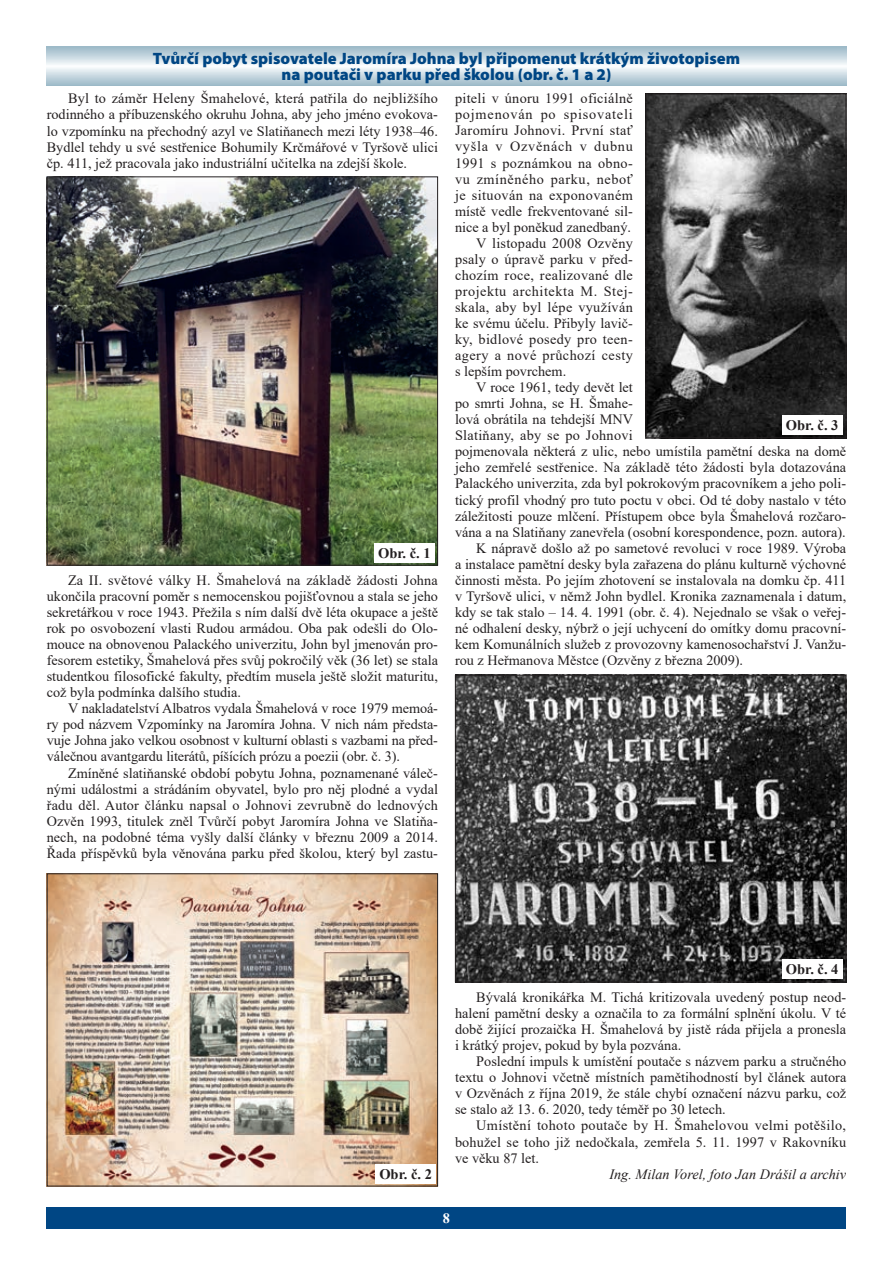
<style>
.page{position:relative;width:893px;height:1263px;background:#fff}
.page>*{position:absolute;margin:0;border:0;box-sizing:border-box;transform-origin:0 0}
.t1{font:900 16.5px/16.5px "Myriad Pro";color:#004684;text-align:center}
.t2{font:700 14.55px "Times New Roman";color:#231f20}
.t3{font:14.25px/16px "Times New Roman";color:#231f20;text-align:justify}
.t4{font:14.25px "Times New Roman";letter-spacing:.025em;color:#231f20}
.t5{font:14.25px "Times New Roman";letter-spacing:.02em;color:#231f20}
.t6{font:14.25px "Times New Roman";letter-spacing:.04em;color:#231f20}
.t7{font:14.25px "Times New Roman";letter-spacing:.03em;color:#231f20}
.t8{font:italic 14.25px "Times New Roman";color:#231f20}
.t9{font:14.25px "Times New Roman";letter-spacing:.055em;color:#231f20}
.t10{font:14.25px "Times New Roman";letter-spacing:.05em;color:#231f20}
.t11{font:700 14.25px "Times New Roman";color:#fff}
</style>
<div class="page">
<div style="left:47px;top:1208px;width:799px;height:21px;background:#004684"></div>
<svg style="left:47px;top:47px;width:799px;height:38px;background:#cadae2"></svg>
<img style="left:49px;top:178px;width:387px;height:386px">
<div style="left:47px;top:176px;width:391px;height:390px;border:1px solid #231f20"></div>
<img style="left:49px;top:875px;width:387px;height:309px">
<div style="left:47px;top:873px;width:391px;height:313px;border:1px solid #231f20"></div>
<div style="left:374px;top:543px;width:61px;height:19px;background:#fff"></div>
<img style="left:648px;top:96px;width:196px;height:340px">
<div style="left:646px;top:94px;width:200px;height:344px;border:1px solid #231f20"></div>
<div style="left:375px;top:1164px;width:61px;height:19px;background:#fff"></div>
<div style="left:782px;top:415px;width:60px;height:20px;background:#fff"></div>
<img style="left:457px;top:677px;width:387px;height:303px">
<div style="left:455px;top:675px;width:391px;height:307px;border:1px solid #231f20"></div>
<div style="left:782px;top:959px;width:60px;height:20px;background:#fff"></div>
<p class="t1" style="left:153px;top:49px;width:589px">Tvůrčí pobyt spisovatele Jaromíra Johna byl připomenut krátkým životopisem na poutači v parku před školou (obr. č. 1 a 2)</p>
<p class="t3" style="left:47px;top:90px;width:393px;text-indent:21px">Byl to záměr Heleny Šmahelové, která patřila do nejbližšího rodinného a příbuzenského okruhu Johna, aby jeho jméno evokova&shy;lo vzpomínku na přechodný azyl ve Slatiňanech mezi léty 1938–46.<br>Bydlel tehdy u své sestřenice Bohumily Krčmářové v Tyršově ulici čp. 411, jež pracovala jako industriální učitelka na zdejší škole.</p>
<p class="t2" style="left:378px;top:542px;width:54px">Obr. č. 1</p>
<p class="t3" style="left:47px;top:572px;width:393px;text-indent:21px">Za II. světové války H. Šmahelová na základě žádosti Johna ukončila pracovní poměr s nemocenskou pojišťovnou a stala se jeho sekretářkou v roce 1943. Přežila s ním další dvě léta okupace a ještě rok po osvobození vlasti Rudou armádou. Oba pak odešli do Olo&shy;mouce na obnovenou Palackého univerzitu, John byl jmenován pro&shy;fesorem estetiky, Šmahelová přes svůj pokročilý věk (36 let) se stala studentkou filosofické fakulty, předtím musela ještě složit maturitu, což byla podmínka dalšího studia.</p>
<p class="t3" style="left:47px;top:700px;width:393px;text-indent:21px">V nakladatelství Albatros vydala Šmahelová v roce 1979 memoá&shy;ry pod názvem Vzpomínky na Jaromíra Johna. V nich nám předsta&shy;vuje Johna jako velkou osobnost v kulturní oblasti s vazbami na před&shy;válečnou avantgardu literátů, píšících prózu a poezii (obr. č. 3).</p>
<p class="t3" style="left:47px;top:764px;width:393px;text-indent:21px">Zmíněné slatiňanské období pobytu Johna, poznamenané váleč&shy;nými událostmi a strádáním obyvatel, bylo pro něj plodné a vydal řadu děl. Autor článku napsal o Johnovi zevrubně do lednových Ozvěn 1993, titulek zněl Tvůrčí pobyt Jaromíra Johna ve Slatiňa&shy;nech, na podobné téma vyšly další články v březnu 2009 a 2014.<br>Řada příspěvků byla věnována parku před školou, který byl zastu-</p>
<p class="t5" style="left:455px;top:89px;width:179px">piteli v únoru 1991 oficiálně</p>
<p class="t9" style="left:455px;top:105px;width:179px">pojmenován po spisovateli</p>
<p class="t4" style="left:455px;top:121px;width:179px">Jaromíru Johnovi. První stať</p>
<p class="t10" style="left:455px;top:137px;width:179px">vyšla v Ozvěnách v dubnu</p>
<p class="t4" style="left:455px;top:153px;width:179px">1991 s poznámkou na obno-</p>
<p class="t6" style="left:455px;top:169px;width:179px">vu zmíněného parku, neboť</p>
<p class="t7" style="left:455px;top:185px;width:179px">je situován na exponovaném</p>
<p class="t3" style="left:455px;top:202px;width:179px">místě vedle frekventované sil-</p>
<p class="t3" style="left:455px;top:218px;width:178px">nice a byl poněkud zanedbaný.</p>
<p class="t3" style="left:476px;top:234px;width:158px">V listopadu 2008 Ozvěny</p>
<p class="t3" style="left:455px;top:251px;width:179px">psaly o úpravě parku v před-</p>
<p class="t4" style="left:455px;top:265px;width:179px">chozím roce, realizované dle</p>
<p class="t6" style="left:455px;top:281px;width:179px">projektu architekta M. Stej-</p>
<p class="t4" style="left:455px;top:297px;width:179px">skala, aby byl lépe využíván</p>
<p class="t3" style="left:455px;top:315px;width:179px">ke svému účelu. Přibyly lavič-</p>
<p class="t4" style="left:455px;top:329px;width:179px">ky, bidlové posedy pro teen-</p>
<p class="t7" style="left:455px;top:345px;width:179px">agery a nové průchozí cesty</p>
<p class="t3" style="left:455px;top:363px;width:113px">s lepším povrchem.</p>
<p class="t3" style="left:476px;top:379px;width:158px">V roce 1961, tedy devět let</p>
<p class="t3" style="left:455px;top:395px;width:179px">po smrti Johna, se H. Šmahe-</p>
<p class="t3" style="left:455px;top:411px;width:180px">lová obrátila na tehdejší MNV</p>
<p class="t5" style="left:455px;top:425px;width:179px">Slatiňany, aby se po Johnovi</p>
<p class="t3" style="left:455px;top:443px;width:393px">pojmenovala některá z ulic, nebo umístila pamětní deska na domě</p>
<p class="t3" style="left:455px;top:459px;width:393px">jeho zemřelé sestřenice. Na základě této žádosti byla dotazována</p>
<p class="t3" style="left:455px;top:475px;width:393px">Palackého univerzita, zda byl pokrokovým pracovníkem a jeho poli-</p>
<p class="t3" style="left:455px;top:491px;width:393px">tický profil vhodný pro tuto poctu v obci. Od té doby nastalo v této</p>
<p class="t3" style="left:455px;top:507px;width:393px">záležitosti pouze mlčení. Přístupem obce byla Šmahelová rozčaro-</p>
<p class="t3" style="left:455px;top:523px;width:392px">vána a na Slatiňany zanevřela (osobní korespondence, pozn. autora).</p>
<p class="t3" style="left:476px;top:539px;width:371px">K nápravě došlo až po sametové revoluci v roce 1989. Výroba</p>
<p class="t3" style="left:455px;top:555px;width:393px">a instalace pamětní desky byla zařazena do plánu kulturně výchovné</p>
<p class="t3" style="left:455px;top:571px;width:393px">činnosti města. Po jejím zhotovení se instalovala na domku čp. 411</p>
<p class="t3" style="left:455px;top:587px;width:393px">v Tyršově ulici, v němž John bydlel. Kronika zaznamenala i datum,</p>
<p class="t3" style="left:455px;top:604px;width:393px">kdy se tak stalo – 14. 4. 1991 (obr. č. 4). Nejednalo se však o veřej-</p>
<p class="t3" style="left:455px;top:620px;width:393px">né odhalení desky, nýbrž o její uchycení do omítky domu pracovní-</p>
<p class="t3" style="left:455px;top:636px;width:393px">kem Komunálních služeb z provozovny kamenosochařství J. Vanžu-</p>
<p class="t3" style="left:455px;top:652px;width:290px">rou z Heřmanova Městce (Ozvěny z března 2009).</p>
<p class="t2" style="left:786px;top:415px;width:54px">Obr. č. 3</p>
<p class="t2" style="left:379px;top:1163px;width:54px">Obr. č. 2</p>
<p class="t2" style="left:786px;top:959px;width:54px">Obr. č. 4</p>
<p class="t3" style="left:455px;top:989px;width:393px;text-indent:21px">Bývalá kronikářka M. Tichá kritizovala uvedený postup neod&shy;halení pamětní desky a označila to za formální splnění úkolu. V té době žijící prozaička H. Šmahelová by jistě ráda přijela a pronesla i krátký projev, pokud by byla pozvána.</p>
<p class="t3" style="left:455px;top:1053px;width:393px;text-indent:21px">Poslední impuls k umístění poutače s názvem parku a stručného textu o Johnovi včetně místních pamětihodností byl článek autora v Ozvěnách z října 2019, že stále chybí označení názvu parku, což se stalo až 13. 6. 2020, tedy téměř po 30 letech.</p>
<p class="t3" style="left:455px;top:1117px;width:393px;text-indent:21px">Umístění tohoto poutače by H. Šmahelovou velmi potěšilo, bohužel se toho již nedočkala, zemřela 5. 11. 1997 v Rakovníku ve věku 87 let.</p>
<p class="t8" style="left:609px;top:1164px;width:238px">Ing. Milan Vorel, foto Jan Drášil a archiv</p>
<p class="t11" style="left:443px;top:1208px;width:9px">8</p>
</div>
